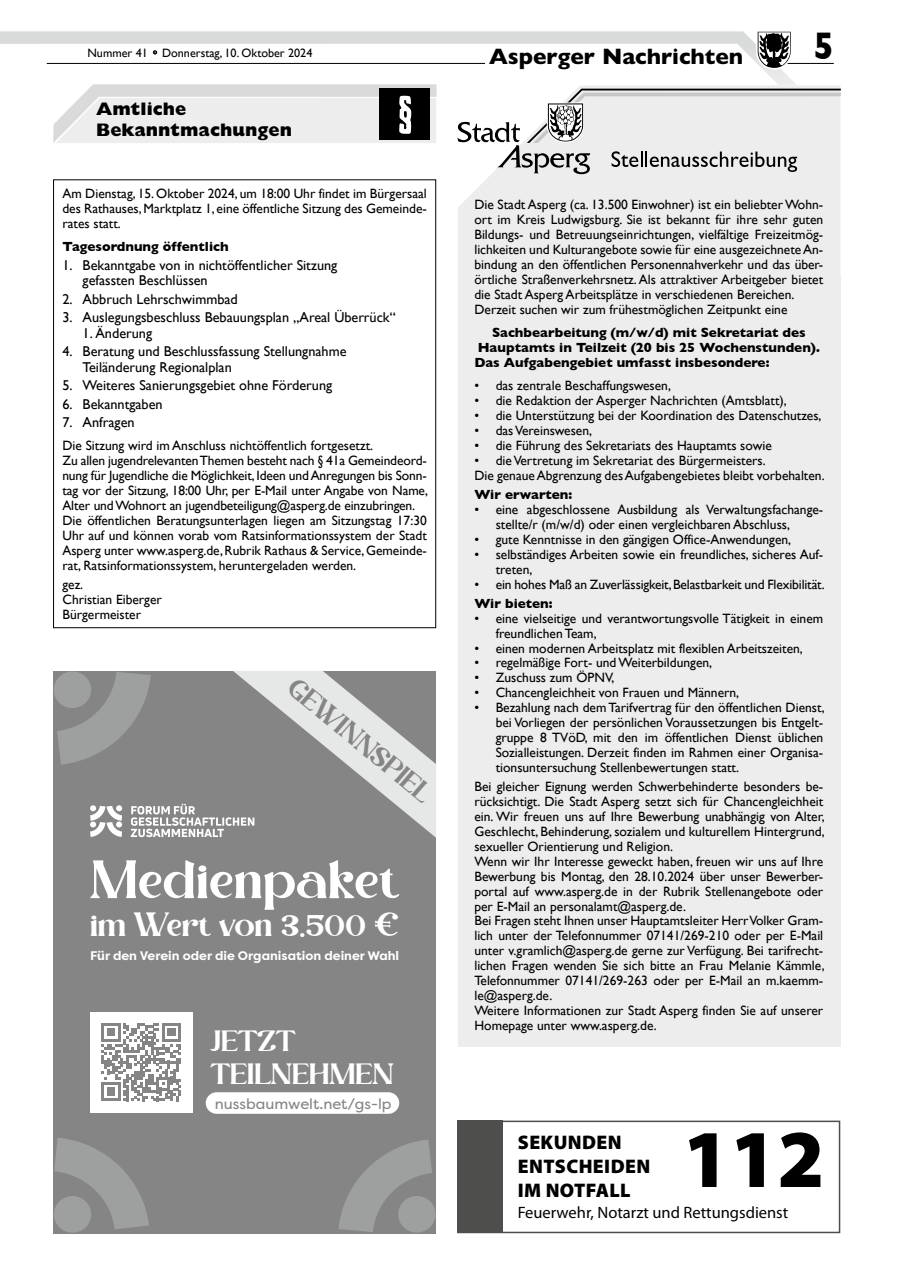
<style>
.page{position:relative;width:902px;height:1280px;background:#fff}
.page>*{position:absolute;margin:0;border:0;box-sizing:border-box;transform-origin:0 0}
.t1{font:900 82.5px "Myriad Pro";color:#000}
.t2{font:54.9px "Magista";letter-spacing:.01em;color:#fff}
.t3{font:700 39.3px "Gill Sans";color:#000;scale:.86 1}
.t4{font:34.35px "Magista";color:#fff}
.t5{font:29.85px/32.2px "Magista";color:#fff}
.t6{font:28.2px "Magista";color:#848584}
.t7{font:700 22.5px "Gill Sans";color:#000}
.t8{font:900 19.8px/23.7px "Myriad Pro";letter-spacing:.02em;color:#000}
.t9{font:800 18.3px/20.9px "Gill Sans";color:#000}
.t10{font:16.5px "Myriad Pro";color:#000}
.t11{font:14.7px "Filson Pro";color:#848584}
.t12{font:14.25px/15.8px "Gill Sans";color:#000}
.t13{font:13.5px/14.9px "Gill Sans";color:#000}
.t14{font:700 13.5px/14.9px "Gill Sans";color:#000}
.t15{font:700 12.45px "Filson Pro";color:#fff}
.t16{font:12.15px "Gill Sans";color:#000}
</style>
<div class="page">
<svg style="left:0;top:31px;width:841px;height:177px"></svg>
<hr style="left:771px;top:63px;width:62px;height:1px;background:#000">
<hr style="left:0;top:63px;width:485px;height:1px;background:#000">
<svg style="left:754px;top:31px;width:40px;height:42px"></svg>
<svg style="left:53px;top:84px;width:383px;height:59px"></svg>
<div style="left:458px;top:85px;width:382px;height:961px;background:#ededed"></div>
<svg style="left:457px;top:89px;width:383px;height:85px"></svg>
<div style="left:53px;top:671px;width:383px;height:562px;background:#848584"></div>
<div style="left:54px;top:671px;width:37px;height:37px;background:#9e9f9f;border-radius:50%"></div>
<svg style="left:57px;top:671px;width:379px;height:167px"></svg>
<div style="left:206px;top:1092px;width:193px;height:22px;background:#fff;border-radius:11px"></div>
<div style="left:90px;top:1012px;width:102px;height:100px;background:#fff"></div>
<svg style="left:101px;top:1023px;width:80px;height:78px"></svg>
<svg style="left:54px;top:1138px;width:95px;height:91px"></svg>
<div style="left:54px;top:1196px;width:37px;height:37px;background:#9e9f9f;border-radius:50%"></div>
<svg style="left:338px;top:1139px;width:94px;height:93px"></svg>
<div style="left:398px;top:1196px;width:37px;height:36px;background:#9e9f9f;border-radius:50%"></div>
<div style="left:457px;top:1120px;width:383px;height:113px;background:#fff;border:2px solid #4e4e4d"></div>
<div style="left:457px;top:1120px;width:46px;height:113px;background:#4e4e4d"></div>
<p class="t16" style="left:87px;top:45px;width:226px">Nummer 41 · Donnerstag, 10. Oktober 2024</p>
<h3 class="t7" style="left:489px;top:43px;width:255px">Asperger Nachrichten</h3>
<h3 class="t9" style="left:96px;top:98px;width:197px">Amtliche<br>Bekanntmachungen</h3>
<h3 class="t3" style="left:813px;top:23px;width:25px">5</h3>
<p class="t13" style="left:62px;top:186px;width:366px;text-align:justify">Am Dienstag, 15. Oktober 2024, um 18:00 Uhr findet im Bürgersaal des Rathauses, Marktplatz 1, eine öffentliche Sitzung des Gemeinde&shy;rates statt.</p>
<p class="t14" style="left:62px;top:239px;width:168px">Tagesordnung öffentlich</p>
<p class="t12" style="left:83px;top:257px;width:256px;text-indent:-20px">1. Bekanntgabe von in nichtöffentlicher Sitzung gefassten Beschlüssen</p>
<p class="t12" style="left:62px;top:291px;width:177px">2. Abbruch Lehrschwimmbad</p>
<p class="t12" style="left:62px;top:309px;width:335px">3. Auslegungsbeschluss Bebauungsplan „Areal Überrück“</p>
<p class="t12" style="left:83px;top:325px;width:71px">1. Änderung</p>
<p class="t12" style="left:83px;top:343px;width:265px;text-indent:-20px">4. Beratung und Beschlussfassung Stellungnahme<br>Teiländerung Regionalplan</p>
<p class="t12" style="left:62px;top:377px;width:271px">5. Weiteres Sanierungsgebiet ohne Förderung</p>
<p class="t12" style="left:62px;top:396px;width:102px">6. Bekanntgaben</p>
<p class="t12" style="left:62px;top:414px;width:74px">7. Anfragen</p>
<p class="t13" style="left:62px;top:438px;width:367px">Die Sitzung wird im Anschluss nichtöffentlich fortgesetzt.<br>Zu allen jugendrelevanten Themen besteht nach § 41a Gemeindeord&shy;nung für Jugendliche die Möglichkeit, Ideen und Anregungen bis Sonn&shy;tag vor der Sitzung, 18:00 Uhr, per E-Mail unter Angabe von Name, Alter und Wohnort an jugendbeteiligung@asperg.de einzubringen.<br>Die öffentlichen Beratungsunterlagen liegen am Sitzungstag 17:30<br>Uhr auf und können vorab vom Ratsinformationssystem der Stadt Asperg unter www.asperg.de, Rubrik Rathaus &amp; Service, Gemeinde&shy;rat, Ratsinformationssystem, heruntergeladen werden.</p>
<p class="t13" style="left:62px;top:577px;width:101px">gez.<br>Christian Eiberger<br>Bürgermeister</p>
<h3 class="t6" style="left:302px;top:671px;width:179px;rotate:39deg">GEWINNSPIEL</h3>
<h2 class="t2" style="left:90px;top:846px;width:310px">Medienpaket</h2>
<h3 class="t4" style="left:90px;top:904px;width:311px">im Wert von 3.500 €</h3>
<p class="t15" style="left:90px;top:948px;width:311px">Für den Verein oder die Organisation deiner Wahl</p>
<h3 class="t5" style="left:211px;top:1026px;width:184px">JETZT<br>TEILNEHMEN</h3>
<p class="t11" style="left:215px;top:1094px;width:178px">nussbaumwelt.net/gs-lp</p>
<p class="t13" style="left:474px;top:197px;width:350px">Die Stadt Asperg (ca. 13.500 Einwohner) ist ein beliebter Wohn&shy;ort im Kreis Ludwigsburg. Sie ist bekannt für ihre sehr guten Bildungs- und Betreuungseinrichtungen, vielfältige Freizeitmög&shy;lichkeiten und Kulturangebote sowie für eine ausgezeichnete An&shy;bindung an den öffentlichen Personennahverkehr und das über&shy;örtliche Straßenverkehrsnetz. Als attraktiver Arbeitgeber bietet die Stadt Asperg Arbeitsplätze in verschiedenen Bereichen.<br>Derzeit suchen wir zum frühestmöglichen Zeitpunkt eine</p>
<p class="t14" style="left:474px;top:325px;width:347px;text-indent:18px">Sachbearbeitung (m/w/d) mit Sekretariat des<br>Hauptamts in Teilzeit (20 bis 25 Wochenstunden).<br>Das Aufgabengebiet umfasst insbesondere:</p>
<p class="t13" style="left:474px;top:378px;width:198px">• das zentrale Beschaffungswesen,</p>
<p class="t13" style="left:474px;top:393px;width:314px">• die Redaktion der Asperger Nachrichten (Amtsblatt),</p>
<p class="t13" style="left:474px;top:408px;width:348px">• die Unterstützung bei der Koordination des Datenschutzes,</p>
<p class="t13" style="left:474px;top:423px;width:119px">• das Vereinswesen,</p>
<p class="t13" style="left:474px;top:438px;width:299px">• die Führung des Sekretariats des Hauptamts sowie</p>
<p class="t13" style="left:474px;top:453px;width:352px">• die Vertretung im Sekretariat des Bürgermeisters.<br>Die genaue Abgrenzung des Aufgabengebietes bleibt vorbehalten.</p>
<p class="t14" style="left:474px;top:487px;width:99px">Wir erwarten:</p>
<p class="t13" style="left:495px;top:502px;width:329px;text-indent:-21px">• eine abgeschlossene Ausbildung als Verwaltungsfachange&shy;stellte/r (m/w/d) oder einen vergleichbaren Abschluss,</p>
<p class="t13" style="left:474px;top:532px;width:318px">• gute Kenntnisse in den gängigen Office-Anwendungen,</p>
<p class="t13" style="left:495px;top:547px;width:329px;text-indent:-21px">• selbständiges Arbeiten sowie ein freundliches, sicheres Auf&shy;treten,</p>
<p class="t13" style="left:474px;top:576px;width:352px">• ein hohes Maß an Zuverlässigkeit, Belastbarkeit und Flexibilität.</p>
<p class="t14" style="left:474px;top:596px;width:80px">Wir bieten:</p>
<p class="t13" style="left:495px;top:611px;width:329px;text-indent:-21px">• eine vielseitige und verantwortungsvolle Tätigkeit in einem freundlichen Team,</p>
<p class="t13" style="left:474px;top:640px;width:330px">• einen modernen Arbeitsplatz mit flexiblen Arbeitszeiten,</p>
<p class="t13" style="left:474px;top:655px;width:239px">• regelmäßige Fort- und Weiterbildungen,</p>
<p class="t13" style="left:474px;top:670px;width:141px">• Zuschuss zum ÖPNV,</p>
<p class="t13" style="left:474px;top:685px;width:266px">• Chancengleichheit von Frauen und Männern,</p>
<p class="t13" style="left:495px;top:700px;width:330px;text-align:justify;text-indent:-21px">• Bezahlung nach dem Tarifvertrag für den öffentlichen Dienst, bei Vorliegen der persönlichen Voraussetzungen bis Entgelt&shy;gruppe 8 TVöD, mit den im öffentlichen Dienst üblichen Sozialleistungen. Derzeit finden im Rahmen einer Organisa&shy;tionsuntersuchung Stellenbewertungen statt.</p>
<p class="t13" style="left:474px;top:779px;width:352px">Bei gleicher Eignung werden Schwerbehinderte besonders be&shy;rücksichtigt. Die Stadt Asperg setzt sich für Chancengleichheit ein. Wir freuen uns auf Ihre Bewerbung unabhängig von Alter, Geschlecht, Behinderung, sozialem und kulturellem Hintergrund, sexueller Orientierung und Religion.<br>Wenn wir Ihr Interesse geweckt haben, freuen wir uns auf Ihre Bewerbung bis Montag, den 28.10.2024 über unser Bewerber&shy;portal auf www.asperg.de in der Rubrik Stellenangebote oder per E-Mail an personalamt@asperg.de.<br>Bei Fragen steht Ihnen unser Hauptamtsleiter Herr Volker Gram&shy;lich unter der Telefonnummer 07141/269-210 oder per E-Mail unter v.gramlich@asperg.de gerne zur Verfügung. Bei tarifrecht&shy;lichen Fragen wenden Sie sich bitte an Frau Melanie Kämmle, Telefonnummer 07141/269-263 oder per E-Mail an m.kaemm&shy;le@asperg.de.<br>Weitere Informationen zur Stadt Asperg finden Sie auf unserer Homepage unter www.asperg.de.</p>
<h1 class="t1" style="left:682px;top:1112px;width:143px">112</h1>
<h3 class="t8" style="left:518px;top:1131px;width:134px">SEKUNDEN<br>ENTSCHEIDEN<br>IM NOTFALL</h3>
<p class="t10" style="left:517px;top:1202px;width:272px">Feuerwehr, Notarzt und Rettungsdienst</p>
</div>
